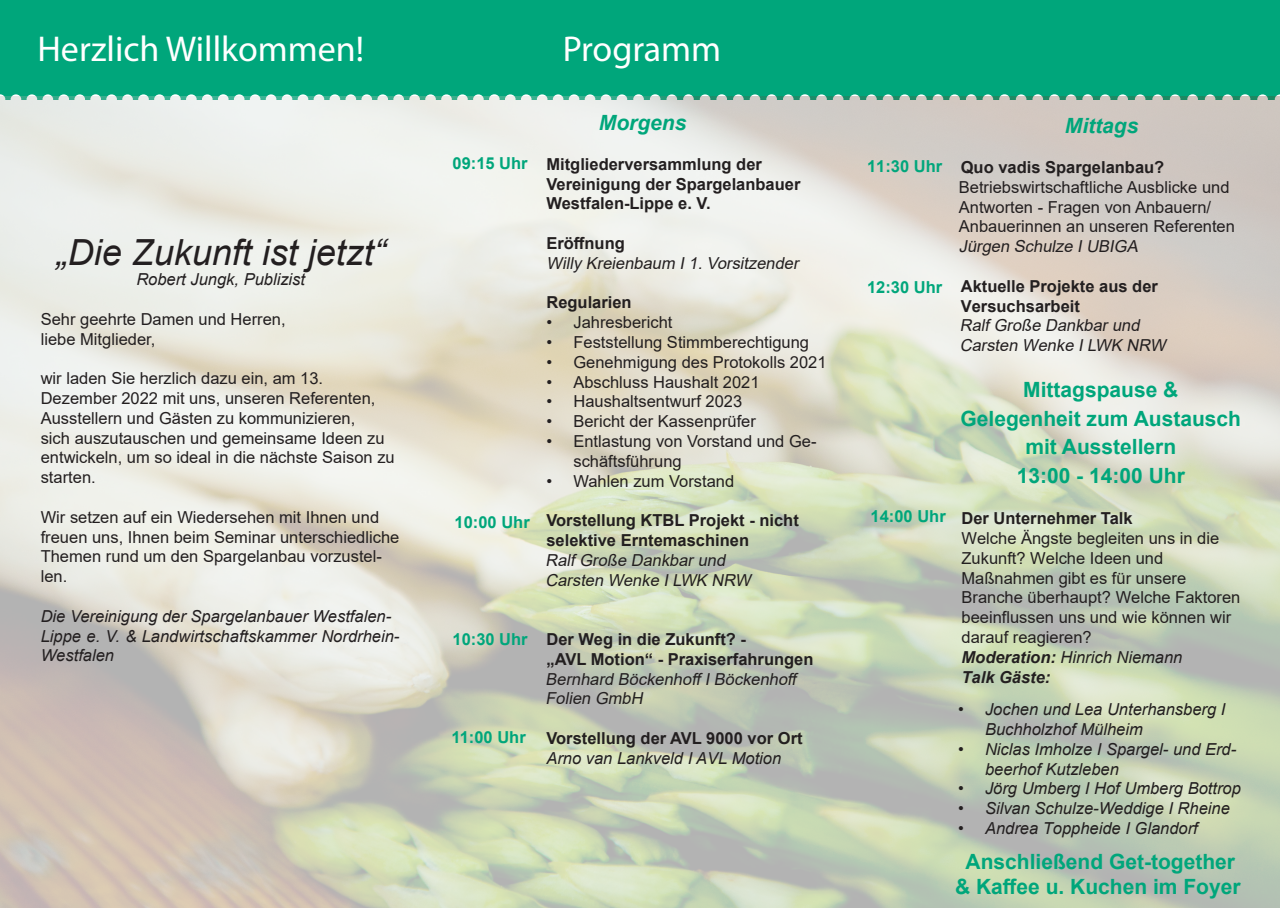
<style>
.page{position:relative;width:1280px;height:910px;background:#fff}
.page>*{position:absolute;margin:0;border:0;box-sizing:border-box;transform-origin:0 0}
.t1{font:36px "Myriad Pro";color:#fff}
.t2{font:italic 36px "Arial";color:#231f20}
.t3{font:700 21px/28.5px "Arial";color:#00a67b;text-align:center}
.t4{font:italic 700 21px "Arial";color:#00a67b}
.t5{font:16.5px/19.8px "Arial";color:#231f20}
.t6{font:700 16.5px/19.8px "Arial";color:#231f20}
.t7{font:italic 16.5px/19.8px "Arial";color:#231f20}
.t8{font:italic 16.5px/19.8px "Arial";color:#231f20}
.t9{font:700 16.5px "Arial";color:#00a67b}
.s1{font-weight:400;font-style:italic}
.s2{font-weight:700}
.s3{font-style:italic}
.s4{font-weight:700;font-style:normal}
.s5{font-weight:700;font-style:italic}
</style>
<div class="page">
<div style="left:0;top:0;width:1280px;height:99px;background:#00a67b"></div>
<svg style="left:0;top:94px;width:5px;height:3px"></svg>
<svg style="left:74px;top:94px;width:11px;height:10px"></svg>
<svg style="left:58px;top:94px;width:11px;height:10px"></svg>
<svg style="left:43px;top:94px;width:10px;height:10px"></svg>
<svg style="left:27px;top:94px;width:10px;height:10px"></svg>
<svg style="left:11px;top:94px;width:10px;height:10px"></svg>
<svg style="left:393px;top:94px;width:11px;height:10px"></svg>
<svg style="left:377px;top:94px;width:11px;height:10px"></svg>
<svg style="left:361px;top:94px;width:11px;height:10px"></svg>
<svg style="left:345px;top:94px;width:11px;height:10px"></svg>
<svg style="left:330px;top:94px;width:10px;height:10px"></svg>
<svg style="left:314px;top:94px;width:10px;height:10px"></svg>
<svg style="left:298px;top:94px;width:10px;height:10px"></svg>
<svg style="left:282px;top:94px;width:10px;height:10px"></svg>
<svg style="left:266px;top:94px;width:10px;height:10px"></svg>
<svg style="left:250px;top:94px;width:10px;height:10px"></svg>
<svg style="left:234px;top:94px;width:10px;height:10px"></svg>
<svg style="left:218px;top:94px;width:11px;height:10px"></svg>
<svg style="left:202px;top:94px;width:11px;height:10px"></svg>
<svg style="left:186px;top:94px;width:11px;height:10px"></svg>
<svg style="left:170px;top:94px;width:11px;height:10px"></svg>
<svg style="left:154px;top:94px;width:11px;height:10px"></svg>
<svg style="left:138px;top:94px;width:11px;height:10px"></svg>
<svg style="left:122px;top:94px;width:11px;height:10px"></svg>
<svg style="left:106px;top:94px;width:11px;height:10px"></svg>
<svg style="left:90px;top:94px;width:11px;height:10px"></svg>
<svg style="left:585px;top:94px;width:10px;height:10px"></svg>
<svg style="left:733px;top:94px;width:11px;height:10px"></svg>
<svg style="left:700px;top:94px;width:10px;height:10px"></svg>
<svg style="left:683px;top:94px;width:11px;height:10px"></svg>
<svg style="left:783px;top:94px;width:10px;height:10px"></svg>
<svg style="left:766px;top:94px;width:11px;height:10px"></svg>
<svg style="left:750px;top:94px;width:10px;height:10px"></svg>
<svg style="left:666px;top:94px;width:11px;height:10px"></svg>
<svg style="left:716px;top:94px;width:11px;height:10px"></svg>
<svg style="left:650px;top:94px;width:10px;height:10px"></svg>
<svg style="left:617px;top:94px;width:10px;height:10px"></svg>
<svg style="left:633px;top:94px;width:11px;height:10px"></svg>
<svg style="left:601px;top:94px;width:10px;height:10px"></svg>
<svg style="left:569px;top:94px;width:10px;height:10px"></svg>
<svg style="left:553px;top:94px;width:10px;height:10px"></svg>
<svg style="left:537px;top:94px;width:10px;height:10px"></svg>
<svg style="left:521px;top:94px;width:10px;height:10px"></svg>
<svg style="left:505px;top:94px;width:11px;height:10px"></svg>
<svg style="left:489px;top:94px;width:11px;height:10px"></svg>
<svg style="left:473px;top:94px;width:11px;height:10px"></svg>
<svg style="left:457px;top:94px;width:11px;height:10px"></svg>
<svg style="left:441px;top:94px;width:11px;height:10px"></svg>
<svg style="left:425px;top:94px;width:11px;height:10px"></svg>
<svg style="left:409px;top:94px;width:11px;height:10px"></svg>
<svg style="left:949px;top:94px;width:11px;height:10px"></svg>
<svg style="left:966px;top:94px;width:10px;height:10px"></svg>
<svg style="left:933px;top:94px;width:10px;height:10px"></svg>
<svg style="left:916px;top:94px;width:11px;height:10px"></svg>
<svg style="left:899px;top:94px;width:11px;height:10px"></svg>
<svg style="left:883px;top:94px;width:10px;height:10px"></svg>
<svg style="left:866px;top:94px;width:11px;height:10px"></svg>
<svg style="left:849px;top:94px;width:11px;height:10px"></svg>
<svg style="left:833px;top:94px;width:10px;height:10px"></svg>
<svg style="left:816px;top:94px;width:11px;height:10px"></svg>
<svg style="left:799px;top:94px;width:11px;height:10px"></svg>
<svg style="left:1117px;top:94px;width:11px;height:10px"></svg>
<svg style="left:1257px;top:94px;width:11px;height:10px"></svg>
<svg style="left:1240px;top:94px;width:10px;height:10px"></svg>
<svg style="left:1100px;top:94px;width:10px;height:10px"></svg>
<svg style="left:1082px;top:94px;width:11px;height:10px"></svg>
<svg style="left:1066px;top:94px;width:10px;height:10px"></svg>
<svg style="left:1049px;top:94px;width:11px;height:10px"></svg>
<svg style="left:1032px;top:94px;width:11px;height:10px"></svg>
<svg style="left:1016px;top:94px;width:10px;height:10px"></svg>
<svg style="left:999px;top:94px;width:11px;height:10px"></svg>
<svg style="left:982px;top:94px;width:11px;height:10px"></svg>
<svg style="left:1222px;top:94px;width:11px;height:10px"></svg>
<svg style="left:1205px;top:94px;width:10px;height:10px"></svg>
<svg style="left:1187px;top:94px;width:11px;height:10px"></svg>
<svg style="left:1170px;top:94px;width:10px;height:10px"></svg>
<svg style="left:1152px;top:94px;width:11px;height:10px"></svg>
<svg style="left:1135px;top:94px;width:10px;height:10px"></svg>
<img style="left:0;top:97px;width:1280px;height:810px">
<p class="t1" style="left:38px;top:27px;width:328px">Herzlich Willkommen!</p>
<p class="t1" style="left:563px;top:27px;width:160px">Programm</p>
<p class="t2" style="left:56px;top:229px;width:332px">„Die Zukunft ist jetzt“</p>
<p class="t7" style="left:136px;top:270px;width:170px">Robert Jungk, Publizist</p>
<p class="t5" style="left:41px;top:309px;width:246px">Sehr geehrte Damen und Herren, liebe Mitglieder,</p>
<p class="t5" style="left:41px;top:368px;width:355px">wir laden Sie herzlich dazu ein, am 13.<br>Dezember 2022 mit uns, unseren Referenten, Ausstellern und Gästen zu kommunizieren,<br>sich auszutauschen und gemeinsame Ideen zu entwickeln, um so ideal in die nächste Saison zu starten.</p>
<p class="t5" style="left:41px;top:507px;width:360px">Wir setzen auf ein Wiedersehen mit Ihnen und freuen uns, Ihnen beim Seminar unterschiedliche Themen rund um den Spargelanbau vorzustel&shy;len.</p>
<p class="t7" style="left:41px;top:606px;width:360px">Die Vereinigung der Spargelanbauer Westfalen-<br>Lippe e. V. &amp; Landwirtschaftskammer Nordrhein-<br>Westfalen</p>
<p class="t9" style="left:452px;top:152px;width:77px">09:15 Uhr</p>
<p class="t9" style="left:455px;top:510px;width:77px">10:00 Uhr</p>
<p class="t4" style="left:599px;top:109px;width:89px">Morgens</p>
<p class="t6" style="left:546px;top:154px;width:217px">Mitgliederversammlung der</p>
<p class="t6" style="left:546px;top:174px;width:255px">Vereinigung der Spargelanbauer</p>
<p class="t6" style="left:546px;top:194px;width:166px">Westfalen-Lippe e. V.</p>
<p class="t6" style="left:546px;top:233px;width:80px">Eröffnung</p>
<p class="t8" style="left:546px;top:253px;width:258px">Willy Kreienbaum I1.Vorsitzender</p>
<p class="t6" style="left:546px;top:293px;width:87px">Regularien</p>
<p class="t5" style="left:546px;top:312px;width:128px">• Jahresbericht</p>
<p class="t5" style="left:546px;top:332px;width:264px">• Feststellung Stimmberechtigung</p>
<p class="t5" style="left:546px;top:352px;width:282px">• Genehmigung des Protokolls 2021</p>
<p class="t5" style="left:546px;top:372px;width:215px">• Abschluss Haushalt 2021</p>
<p class="t5" style="left:546px;top:391px;width:197px">• Haushaltsentwurf 2023</p>
<p class="t5" style="left:546px;top:411px;width:211px">• Bericht der Kassenprüfer</p>
<p class="t5" style="left:573px;top:431px;width:245px;text-indent:-27px">• Entlastung von Vorstand und Ge&shy;schäftsführung</p>
<p class="t5" style="left:546px;top:471px;width:189px">• Wahlen zum Vorstand</p>
<p class="t6" style="left:545px;top:511px;width:255px">Vorstellung KTBL Projekt - nicht selektive Erntemaschinen<br><span class="s1">RalfGroße Dankbarund<br>Carsten Wenke ILWK NRW</span></p>
<p class="t9" style="left:452px;top:627px;width:77px">10:30 Uhr</p>
<p class="t9" style="left:451px;top:725px;width:76px">11:00 Uhr</p>
<p class="t6" style="left:545px;top:629px;width:270px">Der Weg in die Zukunft? -<br>„AVL Motion“ - Praxiserfahrungen<br><span class="s1">Bernhard Böckenhoff IBöckenhoff<br>Folien GmbH</span></p>
<p class="t6" style="left:546px;top:728px;width:258px">Vorstellung der AVL 9000 vor Ort<br><span class="s1">Arno van Lankveld I AVL Motion</span></p>
<p class="t9" style="left:867px;top:155px;width:77px">11:30 Uhr</p>
<p class="t9" style="left:867px;top:276px;width:77px">12:30 Uhr</p>
<p class="t9" style="left:870px;top:505px;width:77px">14:00 Uhr</p>
<p class="t4" style="left:1065px;top:112px;width:75px">Mittags</p>
<p class="t5" style="left:959px;top:157px;width:278px"><span class="s2">Quo vadis Spargelanbau?<br></span>Betriebswirtschaftliche Ausblicke und<br>Antworten - Fragen von Anbauern/<br>Anbauerinnen an unseren Referenten<br><span class="s3">Jürgen Schulze IUBIGA</span></p>
<p class="t8" style="left:960px;top:276px;width:211px"><span class="s4">Aktuelle Projekte aus der<br>Versuchsarbeit<br></span>RalfGroße Dankbarund<br>Carsten Wenke ILWK NRW</p>
<p class="t3" style="left:960px;top:376px;width:282px">Mittagspause &amp;<br>Gelegenheit zum Austausch mit Ausstellern<br>13:00 - 14:00 Uhr</p>
<p class="t5" style="left:961px;top:508px;width:280px"><span class="s2">Der Unternehmer Talk<br></span>Welche Ängste begleiten uns in die<br>Zukunft? Welche Ideen und<br>Maßnahmen gibt es für unsere<br>Branche überhaupt? Welche Faktoren beeinflussen uns und wie können wir darauf reagieren?<br><span class="s5">Moderation:</span> <span class="s3">Hinrich Niemann<br></span><span class="s5">Talk Gäste:</span></p>
<p class="t7" style="left:985px;top:700px;width:242px;text-indent:-27px">• Jochen und Lea Unterhansberg I<br>Buchholzhof Mülheim</p>
<p class="t7" style="left:985px;top:739px;width:253px;text-indent:-27px">• Niclas Imholze I Spargel- und Erd&shy;beerhof Kutzleben</p>
<p class="t7" style="left:958px;top:779px;width:284px">• Jörg Umberg I Hof Umberg Bottrop</p>
<p class="t7" style="left:958px;top:799px;width:273px">• Silvan Schulze-Weddige I Rheine</p>
<p class="t7" style="left:958px;top:818px;width:241px">• Andrea Toppheide I Glandorf</p>
<p class="t3" style="left:955px;top:849px;width:287px;line-height:25.2px">Anschließend Get-together &amp; Kaffee u. Kuchen im Foyer</p>
</div>
